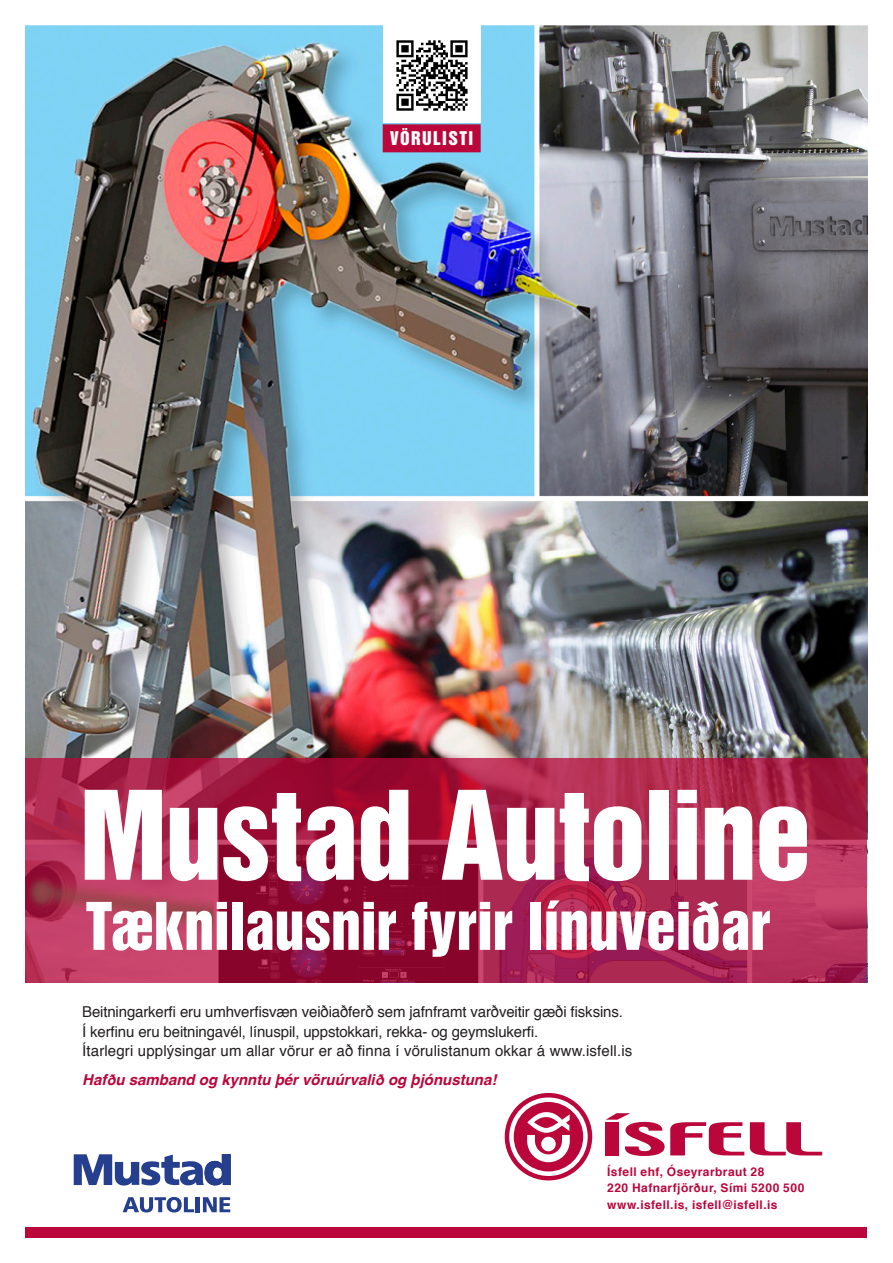
<style>
.page{position:relative;width:893px;height:1263px;background:#fff}
.page>*{position:absolute;margin:0;border:0;box-sizing:border-box;transform-origin:0 0}
.t1{font:112.5px "Helvetica Inserat";letter-spacing:-.01em;color:#fff}
.t2{font:60px "Helvetica Inserat";letter-spacing:-.005em;color:#fff}
.t3{font:17.25px "Helvetica Inserat";letter-spacing:.08em;color:#fff}
.t4{font:15px/19.5px "Helvetica";letter-spacing:-.01em;color:#231f20}
.t5{font:italic 700 15px "Helvetica";color:#ba063a}
.t6{font:700 12px/16.5px "Helvetica";letter-spacing:.035em;color:#ba063a}
</style>
<div class="page">
<img style="left:26px;top:26px;width:841px;height:733px">
<svg style="left:26px;top:759px;width:841px;height:224px;background:#a8224a"></svg>
<div style="left:26px;top:1227px;width:841px;height:10px;background:#ba063a"></div>
<svg style="left:505px;top:1093px;width:87px;height:87px"></svg>
<svg style="left:606px;top:1113px;width:138px;height:43px"></svg>
<svg style="left:750px;top:1122px;width:72px;height:33px"></svg>
<div style="left:383px;top:124px;width:98px;height:28px;background:#ba063a"></div>
<div style="left:383px;top:24px;width:98px;height:99px;background:#fff"></div>
<img style="left:396px;top:40px;width:72px;height:71px">
<svg style="left:123px;top:1197px;width:71px;height:15px"></svg>
<hr style="left:196px;top:1197px;width:4px;height:15px;background:#253f8e">
<svg style="left:203px;top:1197px;width:27px;height:15px"></svg>
<svg style="left:74px;top:1154px;width:157px;height:32px"></svg>
<p class="t3" style="left:390px;top:128px;width:85px">VÖRULISTI</p>
<h1 class="t1" style="left:80px;top:768px;width:733px">Mustad Autoline</h1>
<h2 class="t2" style="left:86px;top:890px;width:686px">Tæknilausnir fyrir línuveiðar</h2>
<p class="t4" style="left:82px;top:1003px;width:552px">Beitningarkerfi eru umhverfisvæn veiðiaðferð sem jafnframt varðveitir gæði fisksins.<br>Í kerfinu eru beitningavél, línuspil, uppstokkari, rekka- og geymslukerfi.<br>Ítarlegri upplýsingar um allar vörur er að finna í vörulistanum okkar á www.isfell.is</p>
<p class="t5" style="left:82px;top:1067px;width:416px">Hafðu samband og kynntu þér vöruúrvalið og þjónustuna!</p>
<p class="t6" style="left:607px;top:1163px;width:199px">Ísfell ehf, Óseyrarbraut 28<br>220 Hafnarfjörður, Sími 5200 500 www.isfell.is, isfell@isfell.is</p>
</div>
